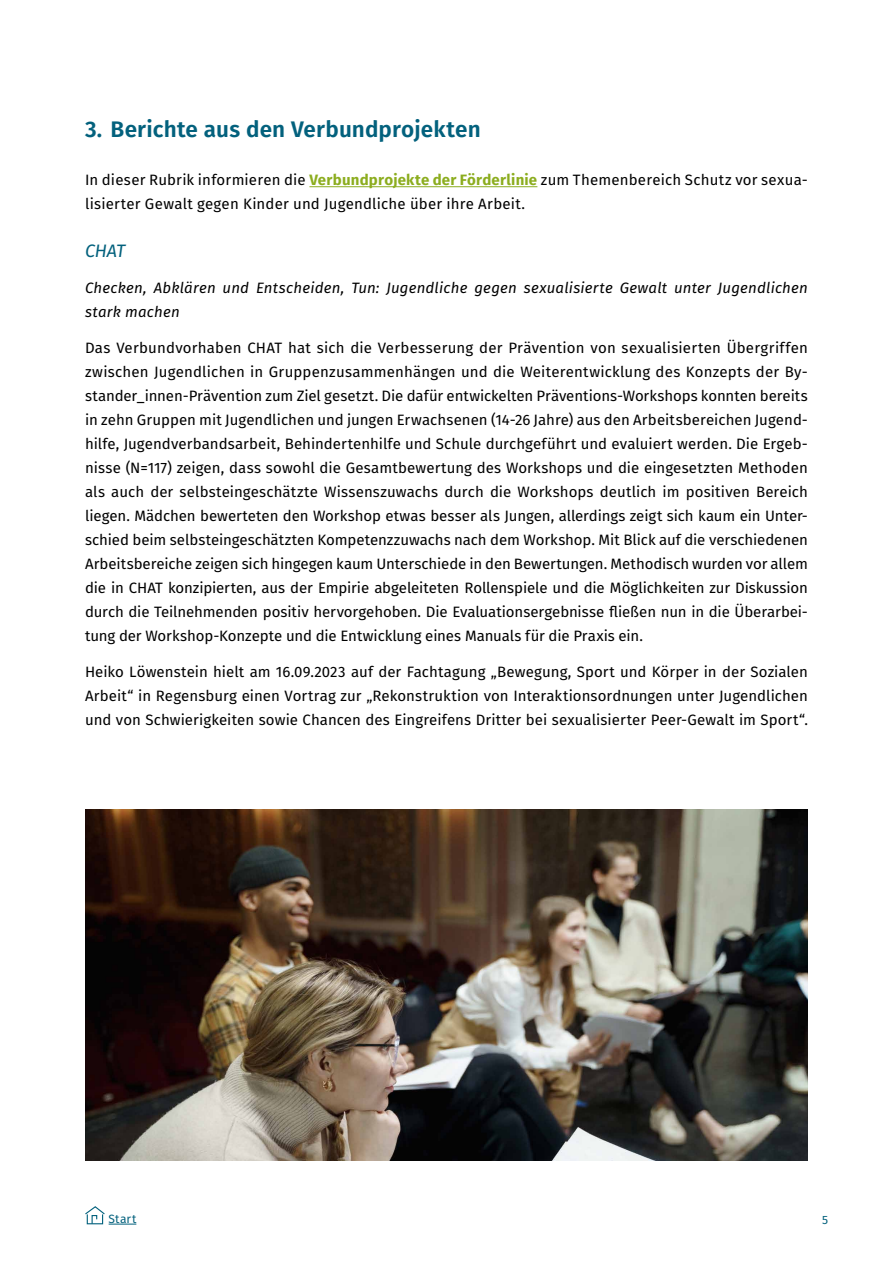
<style>
.page{position:relative;width:893px;height:1263px;background:#fff}
.page>*{position:absolute;margin:0;border:0;box-sizing:border-box;transform-origin:0 0}
.t1{font:600 22.5px "Fira Sans";letter-spacing:.005em;color:#03617d}
.t2{font:italic 18px "Fira Sans";color:#03617d}
.t3{font:15px/24px "Fira Sans";letter-spacing:.01em;color:#000;text-align:justify}
.t4{font:italic 15px/24px "Fira Sans";letter-spacing:.015em;color:#000}
.t5{font:12px "Fira Sans";letter-spacing:.02em;color:#03617d}
.s1{font-weight:700;color:#8cad1f}
</style>
<div class="page">
<svg style="left:85px;top:1206px;width:51px;height:19px"></svg>
<hr style="left:309px;top:186px;width:228px;height:1px;background:#8cad1f">
<img style="left:85px;top:810px;width:723px;height:351px">
<h1 class="t1" style="left:85px;top:114px;width:397px">3. Berichte aus den Verbundprojekten</h1>
<p class="t3" style="left:85px;top:168px;width:724px">In dieser Rubrik informieren die <span class="s1">Verbundprojekte der Förderlinie</span> zum Themenbereich Schutz vor sexua&shy;lisierter Gewalt gegen Kinder und Jugendliche über ihre Arbeit.</p>
<p class="t2" style="left:85px;top:238px;width:42px">CHAT</p>
<p class="t4" style="left:85px;top:276px;width:724px">Checken, Abklären und Entscheiden, Tun: Jugendliche gegen sexualisierte Gewalt unter Jugendlichen stark machen</p>
<p class="t3" style="left:85px;top:336px;width:724px">Das Verbundvorhaben CHAT hat sich die Verbesserung der Prävention von sexualisierten Übergriffen zwischen Jugendlichen in Gruppenzusammenhängen und die Weiterentwicklung des Konzepts der By&shy;stander_innen-Prävention zum Ziel gesetzt. Die dafür entwickelten Präventions-Workshops konnten bereits in zehn Gruppen mit Jugendlichen und jungen Erwachsenen (14-26 Jahre) aus den Arbeitsbereichen Jugend&shy;hilfe, Jugendverbandsarbeit, Behindertenhilfe und Schule durchgeführt und evaluiert werden. Die Ergeb&shy;nisse (N=117) zeigen, dass sowohl die Gesamtbewertung des Workshops und die eingesetzten Methoden als auch der selbsteingeschätzte Wissenszuwachs durch die Workshops deutlich im positiven Bereich liegen. Mädchen bewerteten den Workshop etwas besser als Jungen, allerdings zeigt sich kaum ein Unter&shy;schied beim selbsteingeschätzten Kompetenzzuwachs nach dem Workshop. Mit Blick auf die verschiedenen Arbeitsbereiche zeigen sich hingegen kaum Unterschiede in den Bewertungen. Methodisch wurden vor allem die in CHAT konzipierten, aus der Empirie abgeleiteten Rollenspiele und die Möglichkeiten zur Diskussion durch die Teilnehmenden positiv hervorgehoben. Die Evaluationsergebnisse fließen nun in die Überarbei&shy;tung der Workshop-Konzepte und die Entwicklung eines Manuals für die Praxis ein.</p>
<p class="t3" style="left:85px;top:660px;width:724px">Heiko Löwenstein hielt am 16.09.2023 auf der Fachtagung „Bewegung, Sport und Körper in der Sozialen Arbeit“ in Regensburg einen Vortrag zur „Rekonstruktion von Interaktionsordnungen unter Jugendlichen und von Schwierigkeiten sowie Chancen des Eingreifens Dritter bei sexualisierter Peer-Gewalt im Sport“.</p>
<p class="t5" style="left:109px;top:1210px;width:29px">Start</p>
<p class="t5" style="left:822px;top:1211px;width:8px">5</p>
</div>
